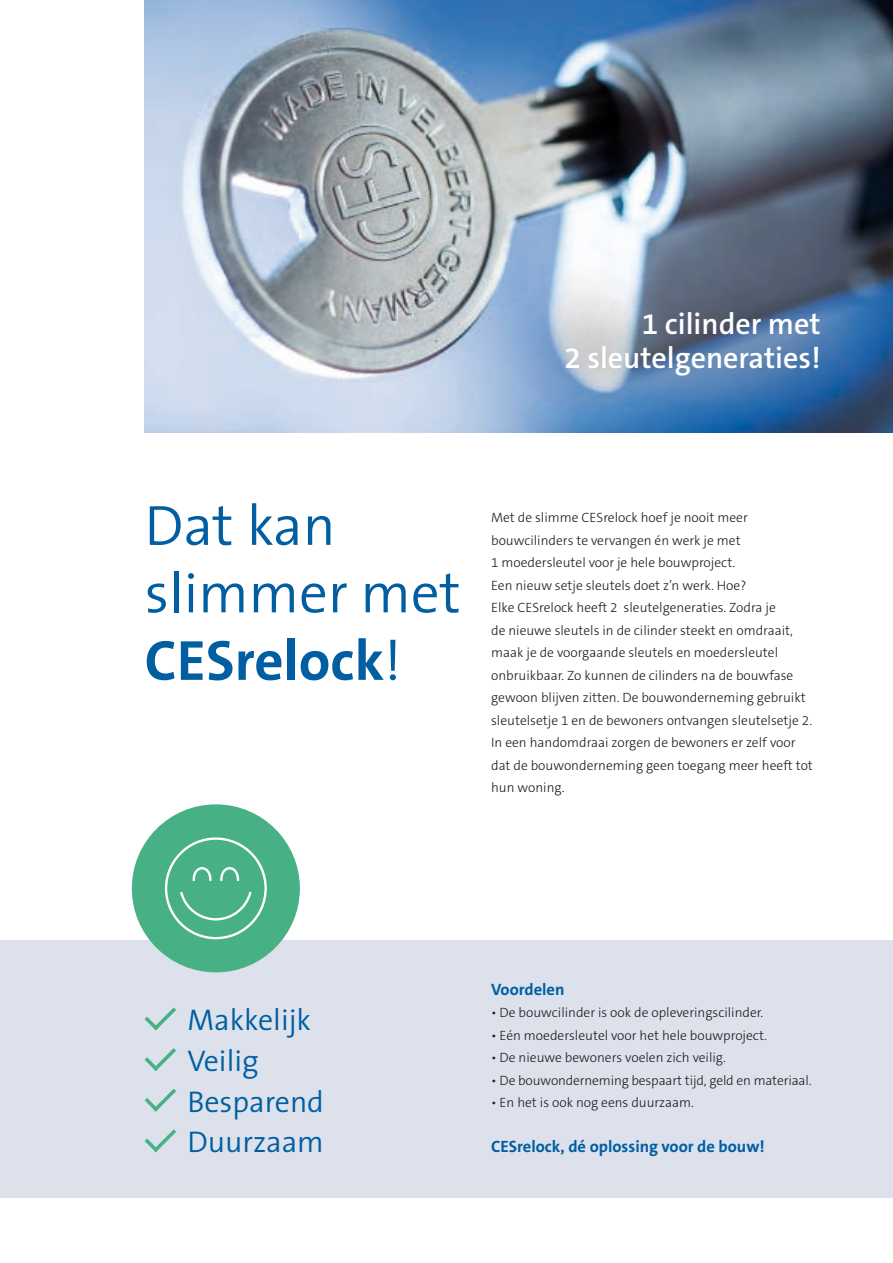
<style>
.page{position:relative;width:893px;height:1263px;background:#fff}
.page>*{position:absolute;margin:0;border:0;box-sizing:border-box;transform-origin:0 0}
.t1{font:300 57px/67.5px "The Sans";color:#005ea1}
.t2{font:700 57px "The Sans C5";color:#005ea1}
.t3{font:300 30px/40.5px "The Sans";color:#005ea1}
.t4{font:600 30px/34.5px "The Sans C5";color:#fff;text-align:right}
.t5{font:700 16.5px "The Sans C5";color:#005ea1}
.t6{font:300 13.5px/22.5px "The Sans C5";color:#1c1c1b}
.s1{font-family:"The Sans";font-weight:300}
</style>
<div class="page">
<div style="left:0;top:940px;width:893px;height:257px;background:#dce1ec"></div>
<img style="left:145px;top:0;width:748px;height:432px">
<div style="left:527px;top:273px;width:332px;height:142px;background:#1c1c1b;opacity:.75"></div>
<div style="left:132px;top:804px;width:168px;height:168px;background:#47b185;border-radius:50%"></div>
<svg style="left:165px;top:837px;width:102px;height:102px"></svg>
<svg style="left:145px;top:1007px;width:31px;height:23px"></svg>
<svg style="left:145px;top:1048px;width:31px;height:23px"></svg>
<svg style="left:145px;top:1089px;width:31px;height:22px"></svg>
<svg style="left:145px;top:1129px;width:31px;height:23px"></svg>
<h2 class="t4" style="left:564px;top:307px;width:258px">1 cilinder met<br>2 sleutelgeneraties!</h2>
<h1 class="t1" style="left:145px;top:490px;width:318px">Dat kan slimmer met</h1>
<h1 class="t2" style="left:145px;top:624px;width:258px">CESrelock<span class="s1">!</span></h1>
<p class="t6" style="left:491px;top:507px;width:323px">Met de slimme CESrelock hoef je nooit meer bouwcilinders te vervangen én werk je met<br>1 moedersleutel voor je hele bouwproject.<br>Een nieuw setje sleutels doet z’n werk. Hoe?<br>Elke CESrelock heeft 2 sleutelgeneraties. Zodra je<br>de nieuwe sleutels in de cilinder steekt en omdraait, maak je de voorgaande sleutels en moedersleutel onbruikbaar. Zo kunnen de cilinders na de bouwfase gewoon blijven zitten. De bouwonderneming gebruikt sleutelsetje 1 en de bewoners ontvangen sleutelsetje 2.<br>In een handomdraai zorgen de bewoners er zelf voor dat de bouwonderneming geen toegang meer heeft tot hun woning.</p>
<h2 class="t3" style="left:187px;top:999px;width:138px">Makkelijk<br>Veilig<br>Besparend<br>Duurzaam</h2>
<p class="t5" style="left:491px;top:979px;width:75px">Voordelen</p>
<p class="t6" style="left:491px;top:1002px;width:274px">• De bouwcilinder is ook de opleveringscilinder.</p>
<p class="t6" style="left:491px;top:1024px;width:277px">• Eén moedersleutel voor het hele bouwproject.</p>
<p class="t6" style="left:491px;top:1047px;width:236px">• De nieuwe bewoners voelen zich veilig.</p>
<p class="t6" style="left:491px;top:1069px;width:322px">• De bouwonderneming bespaart tijd, geld en materiaal.</p>
<p class="t6" style="left:491px;top:1092px;width:204px">• En het is ook nog eens duurzaam.</p>
<p class="t5" style="left:491px;top:1136px;width:275px">CESrelock, dé oplossing voor de bouw!</p>
</div>
